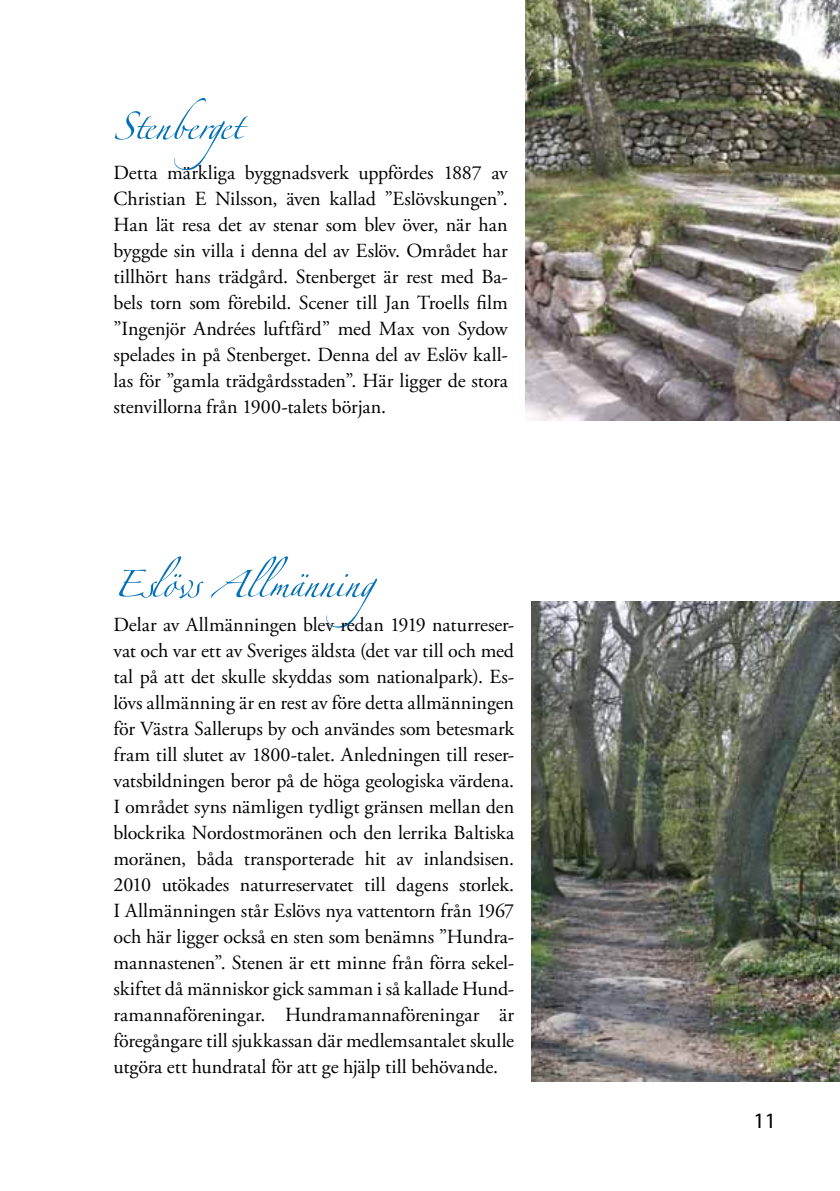
<style>
.page{position:relative;width:840px;height:1191px;background:#fff}
.page>*{position:absolute;margin:0;border:0;box-sizing:border-box;transform-origin:0 0}
.t1{font:60px "Linotype Zapfino One";letter-spacing:-.015em;color:#0071b9}
.t2{font:22px "Myriad Pro";color:#000}
.t3{font:20px/26px "Adobe Garamond Pro";letter-spacing:-.005em;color:#000;text-align:justify}
</style>
<div class="page">
<img style="left:525px;top:0;width:314px;height:420px">
<img style="left:531px;top:602px;width:308px;height:479px">
<h1 class="t1" style="left:113px;top:83px;width:145px">Stenberget</h1>
<p class="t3" style="left:113px;top:160px;width:396px">Detta märkliga byggnadsverk uppfördes 1887 av Christian E Nilsson, även kallad ”Eslövskungen”.<br>Han lät resa det av stenar som blev över, när han byggde sin villa i denna del av Eslöv. Området har tillhört hans trädgård. Stenberget är rest med Ba&shy;bels torn som förebild. Scener till Jan Troells film ”Ingenjör Andrées luftfärd” med Max von Sydow spelades in på Stenberget. Denna del av Eslöv kal - las för ”gamla trädgårdsstaden”. Här ligger de stora stenvillorna från 1900-talets början.</p>
<h1 class="t1" style="left:113px;top:540px;width:297px">Eslövs Allmänning</h1>
<p class="t3" style="left:113px;top:612px;width:402px">Delar av Allmänningen blev redan 1919 naturreser&shy;vat och var ett av Sveriges äldsta (det var till och med tal på att det skulle skyddas som nationalpark). Es&shy;lövs allmänning är en rest av före detta allmänningen för Västra Sallerups by och användes som betesmark fram till slutet av 1800-talet. Anledningen till reser&shy;vatsbildningen beror på de höga geologiska värdena.<br>I området syns nämligen tydligt gränsen mellan den blockrika Nordostmoränen och den lerrika Baltiska moränen, båda transporterade hit av inlandsisen.<br>2010 utökades naturreservatet till dagens storlek.<br>I Allmänningen står Eslövs nya vattentorn från 1967 och här ligger också en sten som benämns ”Hundra&shy;mannastenen”. Stenen är ett minne från förra sekel&shy;skiftet då människor gick samman i så kallade Hund&shy;ramannaföreningar. Hundramannaföreningar är föregångare till sjukkassan där medlemsantalet skulle utgöra ett hundratal för att ge hjälp till behövande.</p>
<p class="t2" style="left:753px;top:1107px;width:24px">11</p>
</div>
